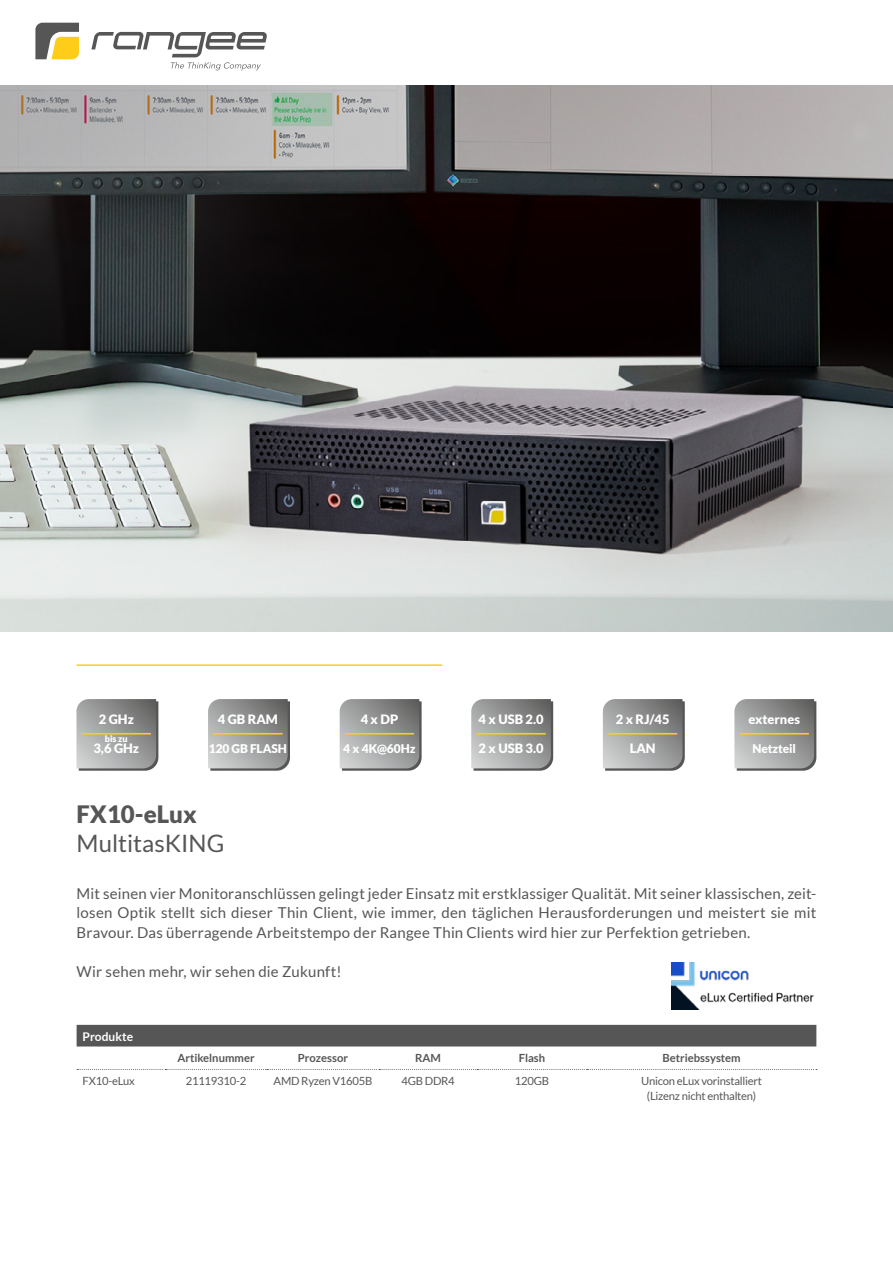
<style>
.page{position:relative;width:893px;height:1263px;background:#fff}
.page>*{position:absolute;margin:0;border:0;box-sizing:border-box;transform-origin:0 0}
.t1{font:24px "Lato";color:#565656}
.t2{font:900 24px "Lato";color:#565656}
.t3{font:15px/19.5px "Lato";letter-spacing:.015em;color:#565656;text-align:justify}
.t4{font:900 12.9px "Lato";color:#fff}
.t5{font:900 12px "Lato";letter-spacing:-.01em;color:#fff}
.t6{font:700 12px "Lato";color:#fff}
.t7{font:11.25px/15px "Lato";letter-spacing:-.02em;color:#565656;text-align:center}
.t8{font:700 11.25px "Lato";color:#565656}
.t9{font:900 9px "Lato";color:#fff}
</style>
<div class="page">
<svg style="left:35px;top:23px;width:44px;height:36px;background:#ac9b5e"></svg>
<svg style="left:91px;top:32px;width:176px;height:39px"></svg>
<hr style="left:77px;top:664px;width:365px;height:2px;background:#fecd1a">
<svg style="left:340px;top:699px;width:82px;height:72px;background:#9a9a99"></svg>
<hr style="left:345px;top:733px;width:69px;height:1px;background:#fecd1a">
<svg style="left:208px;top:699px;width:82px;height:72px;background:#9a9a99"></svg>
<hr style="left:213px;top:733px;width:69px;height:1px;background:#fecd1a">
<svg style="left:734px;top:699px;width:82px;height:72px;background:#9b9b9a"></svg>
<hr style="left:740px;top:733px;width:69px;height:1px;background:#fecd1a">
<svg style="left:603px;top:699px;width:82px;height:72px;background:#9a9a99"></svg>
<hr style="left:608px;top:733px;width:69px;height:1px;background:#fecd1a">
<svg style="left:471px;top:699px;width:82px;height:72px;background:#9a9b99"></svg>
<hr style="left:476px;top:733px;width:70px;height:1px;background:#fecd1a">
<div style="left:77px;top:1025px;width:739px;height:21px;background:#565656"></div>
<svg style="left:77px;top:1069px;width:740px;height:1px"></svg>
<img style="left:0;top:85px;width:893px;height:546px">
<svg style="left:76px;top:699px;width:82px;height:72px;background:#9b9b9a"></svg>
<hr style="left:82px;top:733px;width:69px;height:1px;background:#fecd1a">
<img style="left:671px;top:962px;width:143px;height:47px">
<p class="t4" style="left:99px;top:712px;width:37px">2 GHz</p>
<p class="t4" style="left:94px;top:741px;width:47px">3,6 GHz</p>
<p class="t9" style="left:105px;top:733px;width:24px">bis zu</p>
<p class="t4" style="left:218px;top:712px;width:62px">4 GB RAM</p>
<p class="t5" style="left:209px;top:741px;width:79px">120 GB FLASH</p>
<p class="t4" style="left:361px;top:712px;width:39px">4 x DP</p>
<p class="t5" style="left:343px;top:741px;width:74px">4 x 4K@60Hz</p>
<p class="t4" style="left:478px;top:712px;width:67px">4 x USB 2.0</p>
<p class="t4" style="left:478px;top:741px;width:67px">2 x USB 3.0</p>
<p class="t4" style="left:616px;top:712px;width:55px">2 x RJ/45</p>
<p class="t4" style="left:630px;top:741px;width:27px">LAN</p>
<p class="t4" style="left:748px;top:712px;width:53px">externes</p>
<p class="t5" style="left:752px;top:741px;width:45px">Netzteil</p>
<h1 class="t2" style="left:77px;top:800px;width:122px">FX10-eLux</h1>
<h1 class="t1" style="left:77px;top:830px;width:149px">MultitasKING</h1>
<p class="t3" style="left:77px;top:883px;width:741px">Mit seinen vier Monitoranschlüssen gelingt jeder Einsatz mit erstklassiger Qualität. Mit seiner klassischen, zeit&shy;losen Optik stellt sich dieser Thin Client, wie immer, den täglichen Herausforderungen und meistert sie mit Bravour. Das überragende Arbeitstempo der Rangee Thin Clients wird hier zur Perfektion getrieben.</p>
<p class="t3" style="left:77px;top:961px;width:267px">Wir sehen mehr, wir sehen die Zukunft!</p>
<p class="t6" style="left:83px;top:1029px;width:52px">Produkte</p>
<p class="t8" style="left:177px;top:1051px;width:79px">Artikelnummer</p>
<p class="t8" style="left:298px;top:1051px;width:52px">Prozessor</p>
<p class="t8" style="left:415px;top:1051px;width:27px">RAM</p>
<p class="t8" style="left:519px;top:1051px;width:28px">Flash</p>
<p class="t8" style="left:662px;top:1051px;width:80px">Betriebssystem</p>
<p class="t7" style="left:83px;top:1073px;width:54px">FX10-eLux</p>
<p class="t7" style="left:186px;top:1073px;width:62px">21119310-2</p>
<p class="t7" style="left:274px;top:1073px;width:100px">AMD Ryzen V1605B</p>
<p class="t7" style="left:401px;top:1073px;width:55px">4GB DDR4</p>
<p class="t7" style="left:515px;top:1073px;width:36px">120GB</p>
<p class="t7" style="left:641px;top:1073px;width:123px">Unicon eLux vorinstalliert (Lizenz nicht enthalten)</p>
</div>
